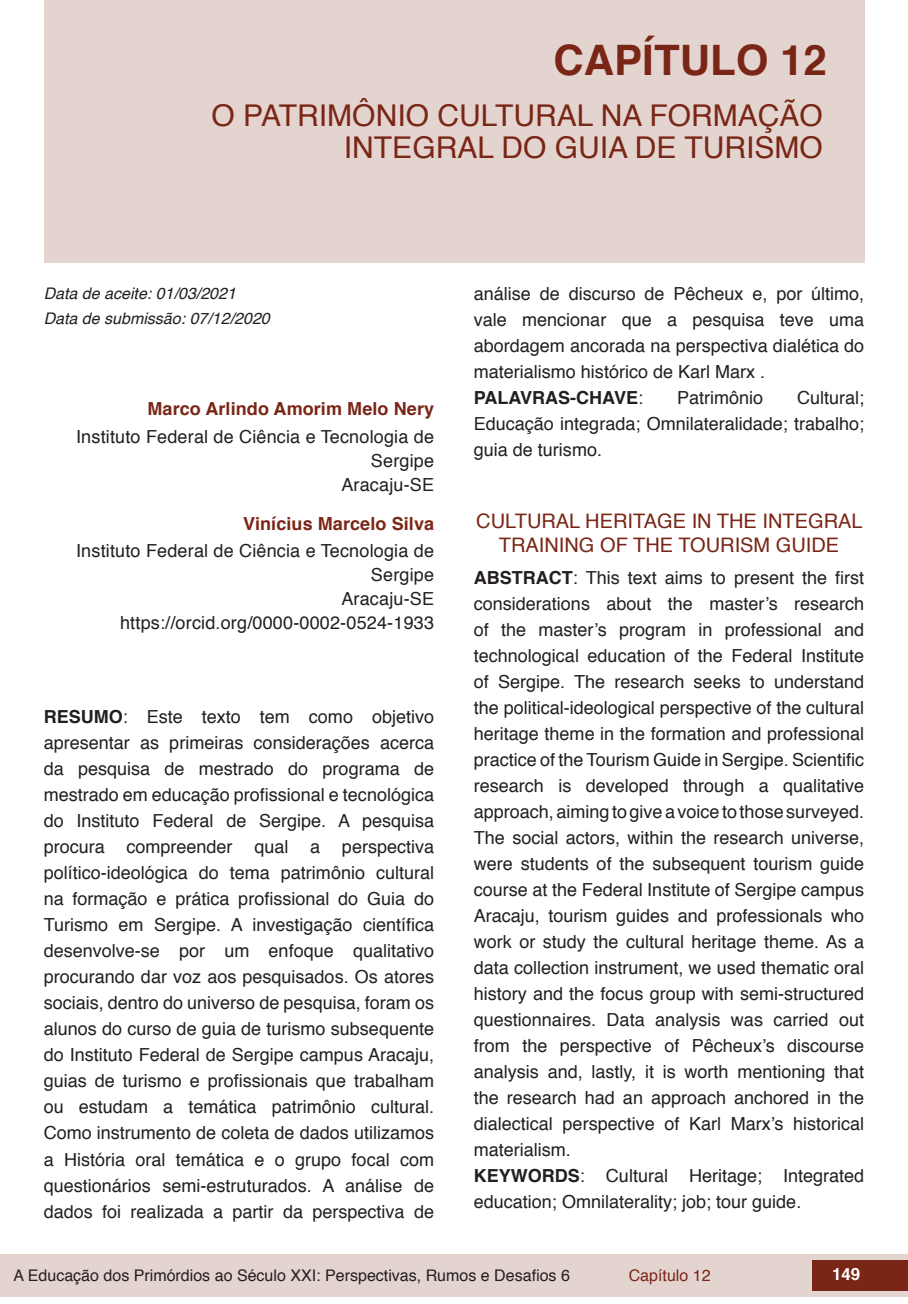
<style>
.page{position:relative;width:908px;height:1304px;background:#fff}
.page>*{position:absolute;margin:0;border:0;box-sizing:border-box;transform-origin:0 0}
.capítulos{font:700 42px "Helvetica";color:#7a2616}
.nome_artigos{font:30px/32px "Helvetica";color:#7a2616;text-align:right}
.título_Inglês{font:20px/24px "Helvetica";color:#7a2616;text-align:center}
.Resumos_e_PC_TXT{font:18px/26px "Helvetica";color:#231f20;text-align:justify}
.info_autores{font:18px/24px "Helvetica";letter-spacing:.01em;color:#231f20;text-align:right}
.nome_autores{font:700 18px "Helvetica";letter-spacing:.005em;color:#7a2616}
.Resumos_e_PC_TXT-2{font:700 18px "Helvetica";color:#231f20}
.t1{font:700 16.8px "Helvetica";color:#fff}
.t2{font:16px "Helvetica";color:#231f20}
.data{font:italic 16px "Helvetica";color:#231f20}
.t3{font:16px "Helvetica";color:#7a2616}
.s1{font-weight:700}
.s2{font-weight:400}
</style>
<div class="page">
<div style="left:0;top:1254px;width:906px;height:43px;background:#e4d4d0"></div>
<div style="left:812px;top:1261px;width:95px;height:30px;background:#7a2616"></div>
<div style="left:44px;top:0;width:819px;height:263px;background:#e4d4d0"></div>
<p class="capítulos" style="left:553px;top:26px;width:275px">CAPÍTULO 12</p>
<p class="nome_artigos" style="left:211px;top:101px;width:612px">O PATRIMÔNIO CULTURAL NA FORMAÇÃO<br>INTEGRAL DO GUIA DE TURISMO</p>
<p class="data" style="left:44px;top:280px;width:194px">Data de aceite: 01/03/2021</p>
<p class="data" style="left:44px;top:306px;width:227px">Data de submissão: 07/12/2020</p>
<p class="nome_autores" style="left:147px;top:395px;width:288px">Marco Arlindo Amorim Melo Nery</p>
<p class="info_autores" style="left:76px;top:425px;width:359px">Instituto Federal de Ciência e Tecnologia de<br>Sergipe</p>
<p class="info_autores" style="left:341px;top:473px;width:94px">Aracaju-SE</p>
<p class="nome_autores" style="left:243px;top:509px;width:192px">Vinícius Marcelo Silva</p>
<p class="info_autores" style="left:76px;top:540px;width:359px">Instituto Federal de Ciência e Tecnologia de<br>Sergipe</p>
<p class="info_autores" style="left:341px;top:588px;width:94px">Aracaju-SE</p>
<p class="info_autores" style="left:120px;top:612px;width:315px">https://orcid.org/0000-0002-0524-1933</p>
<p class="Resumos_e_PC_TXT" style="left:44px;top:705px;width:392px"><span class="s1">RESUMO</span>: Este texto tem como objetivo apresentar as primeiras considerações acerca da pesquisa de mestrado do programa de mestrado em educação profissional e tecnológica do Instituto Federal de Sergipe. A pesquisa procura compreender qual a perspectiva político-ideológica do tema patrimônio cultural na formação e prática profissional do Guia do Turismo em Sergipe. A investigação científica desenvolve-se por um enfoque qualitativo procurando dar voz aos pesquisados. Os atores sociais, dentro do universo de pesquisa, foram os alunos do curso de guia de turismo subsequente do Instituto Federal de Sergipe campus Aracaju, guias de turismo e profissionais que trabalham ou estudam a temática patrimônio cultural.<br>Como instrumento de coleta de dados utilizamos a História oral temática e o grupo focal com questionários semi-estruturados. A análise de dados foi realizada a partir da perspectiva de</p>
<p class="Resumos_e_PC_TXT" style="left:473px;top:281px;width:392px">análise de discurso de Pêcheux e, por último, vale mencionar que a pesquisa teve uma abordagem ancorada na perspectiva dialética do materialismo histórico de Karl Marx .</p>
<p class="Resumos_e_PC_TXT-2" style="left:473px;top:383px;width:171px">PALAVRAS-CHAVE<span class="s2">:</span></p>
<p class="Resumos_e_PC_TXT" style="left:676px;top:385px;width:88px">Patrimônio</p>
<p class="Resumos_e_PC_TXT" style="left:473px;top:385px;width:392px;text-indent:323px">Cultural; Educação integrada; Omnilateralidade; trabalho; guia de turismo.</p>
<p class="título_Inglês" style="left:476px;top:510px;width:388px">CULTURAL HERITAGE IN THE INTEGRAL<br>TRAINING OF THE TOURISM GUIDE</p>
<p class="Resumos_e_PC_TXT" style="left:473px;top:565px;width:392px"><span class="s1">ABSTRACT</span>: This text aims to present the first considerations about the master’s research of the master’s program in professional and technological education of the Federal Institute of Sergipe. The research seeks to understand the political-ideological perspective of the cultural heritage theme in the formation and professional practice of the Tourism Guide in Sergipe. Scientific research is developed through a qualitative approach, aiming to give a voice to those surveyed.<br>The social actors, within the research universe, were students of the subsequent tourism guide course at the Federal Institute of Sergipe campus Aracaju, tourism guides and professionals who work or study the cultural heritage theme. As a data collection instrument, we used thematic oral history and the focus group with semi-structured questionnaires. Data analysis was carried out from the perspective of Pêcheux’s discourse analysis and, lastly, it is worth mentioning that the research had an approach anchored in the dialectical perspective of Karl Marx’s historical materialism.</p>
<p class="Resumos_e_PC_TXT" style="left:473px;top:1163px;width:392px"><span class="s1">KEYWORDS</span>: Cultural Heritage; Integrated education; Omnilaterality; job; tour guide.</p>
<p class="t2" style="left:14px;top:1263px;width:557px">A Educação dos Primórdios ao Século XXI: Perspectivas, Rumos e Desafios 6</p>
<p class="t3" style="left:628px;top:1263px;width:83px">Capítulo 12</p>
<p class="t1" style="left:831px;top:1261px;width:30px">149</p>
</div>
